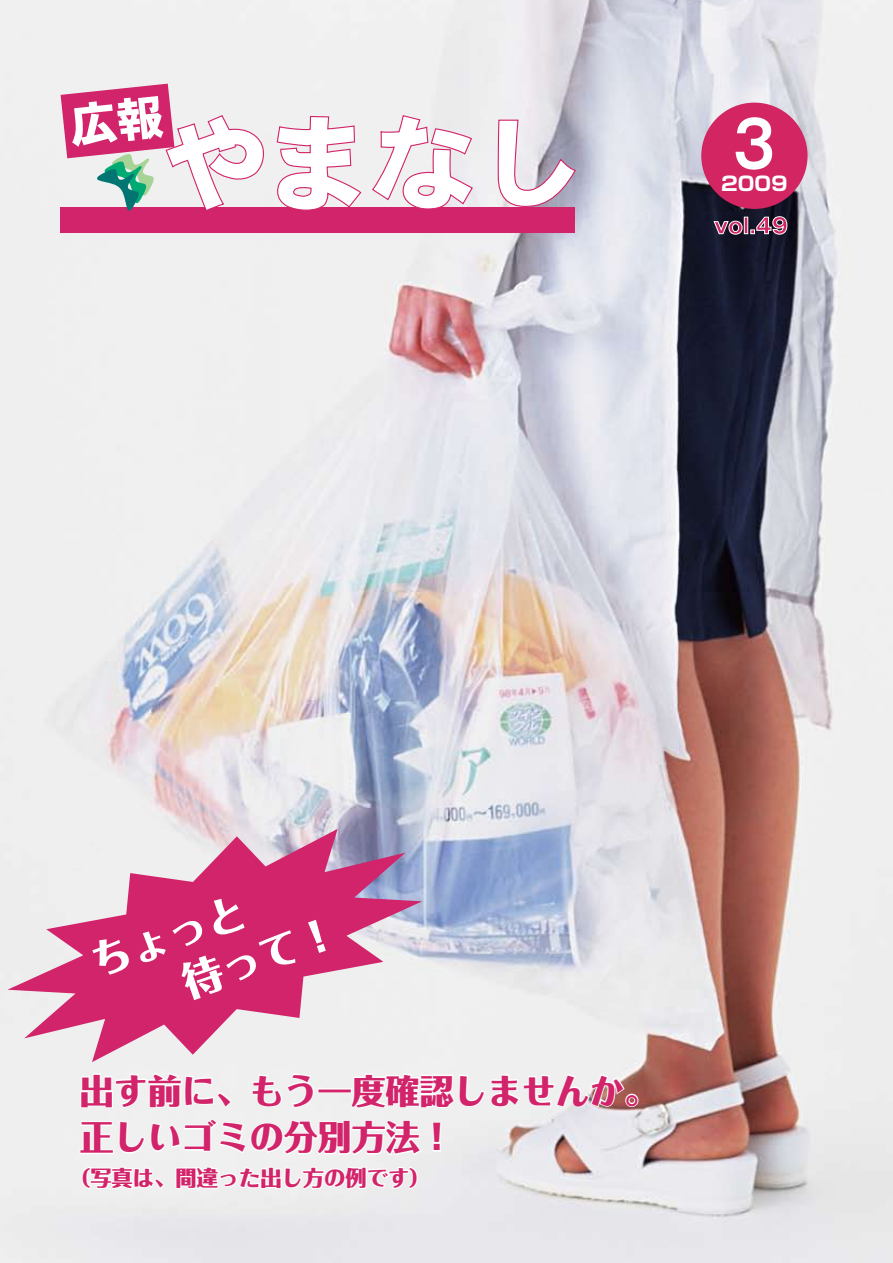
<style>
.page{position:relative;width:893px;height:1263px;background:#fff}
.page>*{position:absolute;margin:0;border:0;box-sizing:border-box;transform-origin:0 0}
.t1{font:700 63px "Gothic MB101 Pro De";color:#fff;scale:.88 1}
.t2{font:800 40.35px/49.9px "Folk Pro";color:#fff}
.t3{font:800 34.05px/46.8px "Folk Pro";color:#d2246a}
.t4{font:800 21.3px "Folk Pro";color:#d2246a}
.t5{font:700 21px "Gothic MB101 Pro";color:#d22562}
.t6{font:700 19.5px "Zen Go N Std";color:#fff;scale:1.05 1}
</style>
<div class="page">
<img style="left:0;top:0;width:893px;height:1263px">
<svg style="left:78px;top:1071px;width:561px;height:87px"></svg>
<svg style="left:81px;top:1165px;width:85px;height:26px"></svg>
<svg style="left:174px;top:1165px;width:245px;height:26px"></svg>
<div style="left:701px;top:103px;width:107px;height:106px;background:#d22562;border-radius:50%"></div>
<svg style="left:713px;top:220px;width:30px;height:15px"></svg>
<div style="left:744px;top:217px;width:4px;height:17px;border:1px solid #fff"></div>
<svg style="left:750px;top:216px;width:38px;height:19px"></svg>
<div style="left:61px;top:208px;width:514px;height:25px;background:#d2246a"></div>
<svg style="left:276px;top:115px;width:86px;height:95px"></svg>
<svg style="left:371px;top:114px;width:103px;height:95px"></svg>
<svg style="left:498px;top:119px;width:79px;height:88px"></svg>
<svg style="left:61px;top:84px;width:204px;height:127px"></svg>
<svg style="left:7px;top:829px;width:415px;height:233px"></svg>
<h1 class="t1" style="left:733px;top:92px;width:49px">3</h1>
<p class="t6" style="left:721px;top:169px;width:65px">2009</p>
<p class="t5" style="left:714px;top:208px;width:75px">vol.49</p>
<p class="t2" style="left:81px;top:933px;width:244px;rotate:-19deg">ちょっと<br>　　待って!</p>
<p class="t3" style="left:80px;top:1063px;width:580px">出す前に、もう一度確認しませんか。正しいゴミの分別方法!</p>
<p class="t4" style="left:69px;top:1160px;width:363px">（写真は、間違った出し方の例です(</p>
</div>
